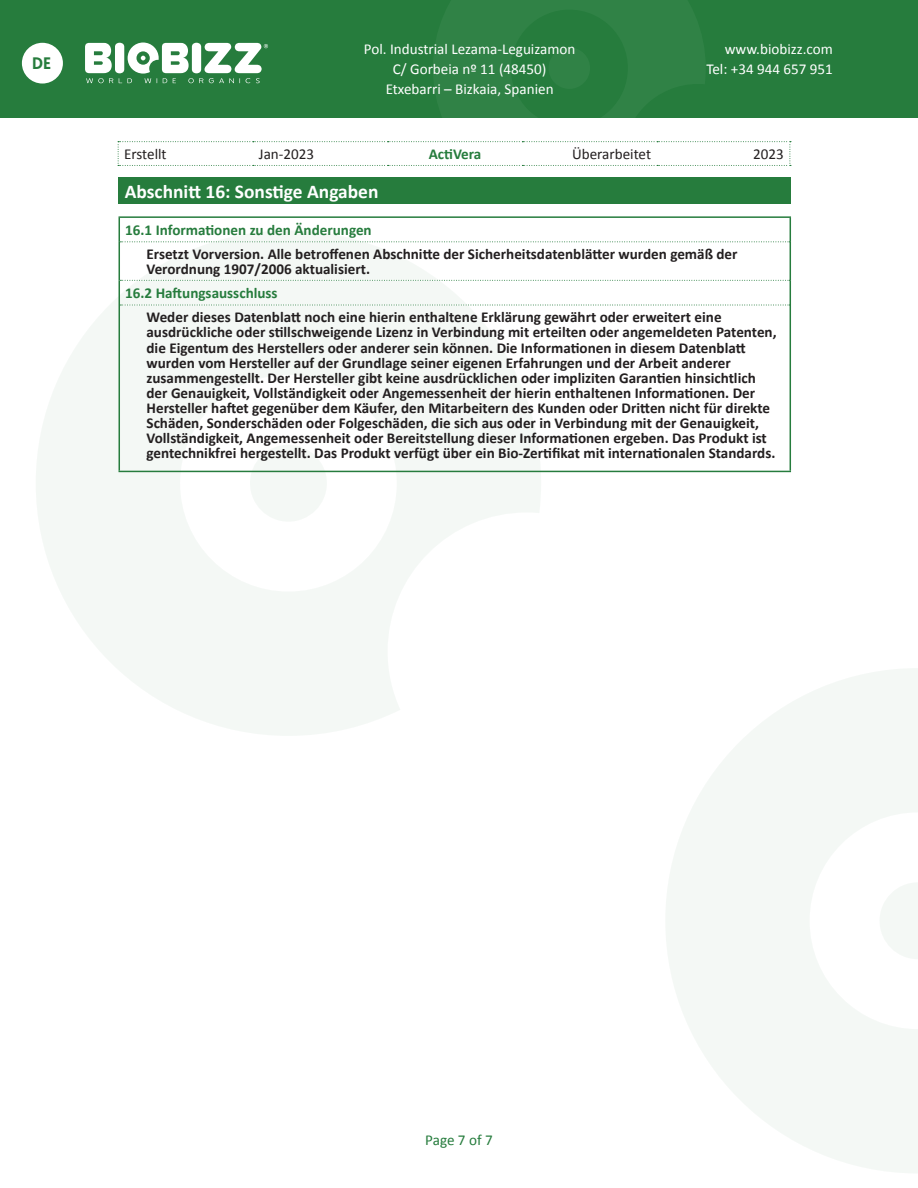
<style>
.page{position:relative;width:918px;height:1188px;background:#fff}
.page>*{position:absolute;margin:0;border:0;box-sizing:border-box;transform-origin:0 0}
.Paragraph_Style1{font:700 19.5px "Calibri";color:#fff}
.t1{font:500 16.65px "Geomanist";color:#267c3d}
.Paragraph_Style3{font:700 15.15px/15.1px "Calibri";color:#231f20}
.t2{font:15.15px/20px "Calibri";color:#fff;text-align:center}
.Paragraph_Style1-2{font:700 15.15px "Calibri";color:#267c3d}
.t3{font:15.15px "Calibri";color:#231f20}
.Paragraph_Style1-3{font:15.15px "Calibri";letter-spacing:-.005em;color:#267c3d}
</style>
<div class="page">
<div style="left:0;top:0;width:918px;height:118px;background:#267c3d"></div>
<svg style="left:85px;top:43px;width:183px;height:40px"></svg>
<svg style="left:36px;top:230px;width:505px;height:505px;fill:#f4f8f5"></svg>
<div style="left:250px;top:445px;width:77px;height:77px;background:#f4f8f5;border-radius:50%"></div>
<svg style="left:666px;top:669px;width:252px;height:504px;fill:#f4f8f5"></svg>
<svg style="left:879px;top:882px;width:39px;height:77px"></svg>
<div style="left:549px;top:47px;width:41px;height:42px;background:#308246;border-radius:50%"></div>
<svg style="left:118px;top:141px;width:673px;height:25px"></svg>
<div style="left:22px;top:43px;width:41px;height:41px;background:#fff;border-radius:50%"></div>
<hr style="left:119px;top:216px;width:672px;height:2px;background:#267c3d">
<svg style="left:119px;top:218px;width:672px;height:24px"></svg>
<hr style="left:119px;top:242px;width:1px;height:38px;background:#267c3d">
<hr style="left:790px;top:242px;width:1px;height:38px;background:#267c3d">
<svg style="left:119px;top:280px;width:672px;height:26px"></svg>
<hr style="left:119px;top:305px;width:1px;height:166px;background:#267c3d">
<hr style="left:790px;top:305px;width:1px;height:166px;background:#267c3d">
<hr style="left:119px;top:471px;width:672px;height:1px;background:#267c3d">
<div style="left:119px;top:177px;width:672px;height:27px;background:#267c3d"></div>
<p class="t1" style="left:32px;top:53px;width:20px">DE</p>
<p class="t2" style="left:364px;top:38px;width:213px">Pol. Industrial Lezama-Leguizamon<br>C/ Gorbeia nº 11 (48450)<br>Etxebarri – Bizkaia, Spanien</p>
<p class="t2" style="left:706px;top:38px;width:128px;text-align:right">www.biobizz.com<br>Tel: +34 944 657 951</p>
<p class="t3" style="left:124px;top:145px;width:44px">Erstellt</p>
<p class="t3" style="left:259px;top:145px;width:57px">Jan-2023</p>
<p class="Paragraph_Style1-2" style="left:429px;top:143px;width:54px">ActiVera</p>
<p class="t3" style="left:572px;top:145px;width:80px">Überarbeitet</p>
<p class="t3" style="left:753px;top:145px;width:32px">2023</p>
<p class="Paragraph_Style1" style="left:125px;top:178px;width:255px">Abschnitt 16: Sonstige Angaben</p>
<p class="Paragraph_Style1-2" style="left:125px;top:219px;width:248px">16.1 Informationen zu den Änderungen</p>
<p class="Paragraph_Style3" style="left:147px;top:246px;width:593px">Ersetzt Vorversion. Alle betroffenen Abschnitte der Sicherheitsdatenblätter wurden gemäß der<br>Verordnung 1907/2006 aktualisiert.</p>
<p class="Paragraph_Style1-2" style="left:125px;top:282px;width:154px">16.2 Haftungsausschluss</p>
<p class="Paragraph_Style3" style="left:147px;top:309px;width:632px">Weder dieses Datenblatt noch eine hierin enthaltene Erklärung gewährt oder erweitert eine ausdrückliche oder stillschweigende Lizenz in Verbindung mit erteilten oder angemeldeten Patenten, die Eigentum des Herstellers oder anderer sein können. Die Informationen in diesem Datenblatt wurden vom Hersteller auf der Grundlage seiner eigenen Erfahrungen und der Arbeit anderer zusammengestellt. Der Hersteller gibt keine ausdrücklichen oder impliziten Garantien hinsichtlich der Genauigkeit, Vollständigkeit oder Angemessenheit der hierin enthaltenen Informationen. Der Hersteller haftet gegenüber dem Käufer, den Mitarbeitern des Kunden oder Dritten nicht für direkte Schäden, Sonderschäden oder Folgeschäden, die sich aus oder in Verbindung mit der Genauigkeit, Vollständigkeit, Angemessenheit oder Bereitstellung dieser Informationen ergeben. Das Produkt ist gentechnikfrei hergestellt. Das Produkt verfügt über ein Bio-Zertifikat mit internationalen Standards.</p>
<p class="Paragraph_Style1-3" style="left:425px;top:1131px;width:69px">Page 7 of 7</p>
</div>
